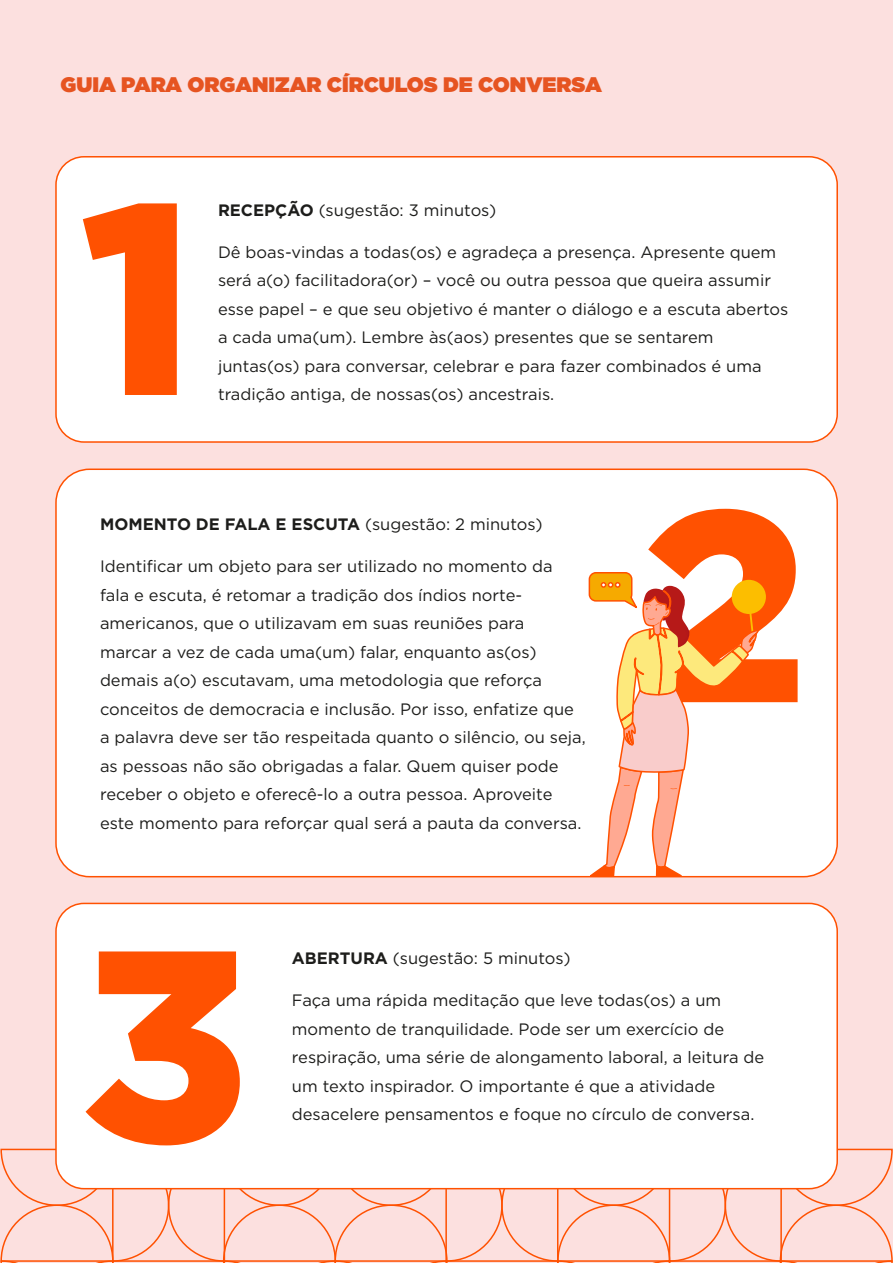
<style>
.page{position:relative;width:893px;height:1263px;background:#fce0df}
.page>*{position:absolute;margin:0;border:0;box-sizing:border-box;transform-origin:0 0}
.t1{font:900 271.65px "Gotham";color:#ff5101}
.t2{font:900 21px "Gotham";color:#e65421}
.t3{font:16.5px/28.5px "Gotham";color:#1d1d1b}
.t4{font:700 16.5px "Gotham";color:#1d1d1b}
.s1{font-weight:700}
.s2{font-weight:400}
</style>
<div class="page">
<svg style="left:0;top:1148px;width:893px;height:115px"></svg>
<div style="left:56px;top:157px;width:781px;height:285px;background:#fff;border-radius:28px"></div>
<div style="left:55px;top:156px;width:783px;height:287px;border:2px solid #ff5101;border-radius:28px"></div>
<div style="left:56px;top:903px;width:781px;height:286px;background:#fff;border-radius:28px"></div>
<div style="left:55px;top:903px;width:783px;height:286px;border:2px solid #ff5101;border-radius:28px"></div>
<div style="left:56px;top:469px;width:781px;height:408px;background:#fff;border-radius:34px"></div>
<svg style="left:588px;top:572px;width:173px;height:306px"></svg>
<div style="left:732px;top:580px;width:34px;height:34px;background:#fcbe00;border-radius:50%"></div>
<p class="t2" style="left:61px;top:69px;width:543px">GUIA PARA ORGANIZAR CÍRCULOS DE CONVERSA</p>
<h1 class="t1" style="left:81px;top:112px;width:116px">1</h1>
<p class="t3" style="left:218px;top:195px;width:280px"><span class="s1">RECEPÇÃO</span> (sugestão: 3 minutos)</p>
<p class="t3" style="left:218px;top:237px;width:572px">Dê boas-vindas a todas(os) e agradeça a presença. Apresente quem será a(o) facilitadora(or) – você ou outra pessoa que queira assumir esse papel – e que seu objetivo é manter o diálogo e a escuta abertos a cada uma(um). Lembre às(aos) presentes que se sentarem juntas(os) para conversar, celebrar e para fazer combinados é uma tradição antiga, de nossas(os) ancestrais.</p>
<p class="t4" style="left:100px;top:513px;width:444px">MOMENTO DE FALA E ESCUTA <span class="s2">(sugestão: 2 minutos)</span></p>
<p class="t3" style="left:100px;top:552px;width:487px">Identificar um objeto para ser utilizado no momento da fala e escuta, é retomar a tradição dos índios norte&shy;americanos, que o utilizavam em suas reuniões para<br>marcar a vez de cada uma(um) falar, enquanto as(os) demais a(o) escutavam, uma metodologia que reforça conceitos de democracia e inclusão. Por isso, enfatize que a palavra deve ser tão respeitada quanto o silêncio, ou seja, as pessoas não são obrigadas a falar. Quem quiser pode receber o objeto e oferecê-lo a outra pessoa. Aproveite este momento para reforçar qual será a pauta da conversa.</p>
<h1 class="t1" style="left:638px;top:419px;width:171px">2</h1>
<h1 class="t1" style="left:81px;top:858px;width:170px">3</h1>
<p class="t3" style="left:292px;top:944px;width:280px"><span class="s1">ABERTURA</span> (sugestão: 5 minutos)</p>
<p class="t3" style="left:292px;top:986px;width:474px">Faça uma rápida meditação que leve todas(os) a um momento de tranquilidade. Pode ser um exercício de respiração, uma série de alongamento laboral, a leitura de um texto inspirador. O importante é que a atividade desacelere pensamentos e foque no círculo de conversa.</p>
</div>
